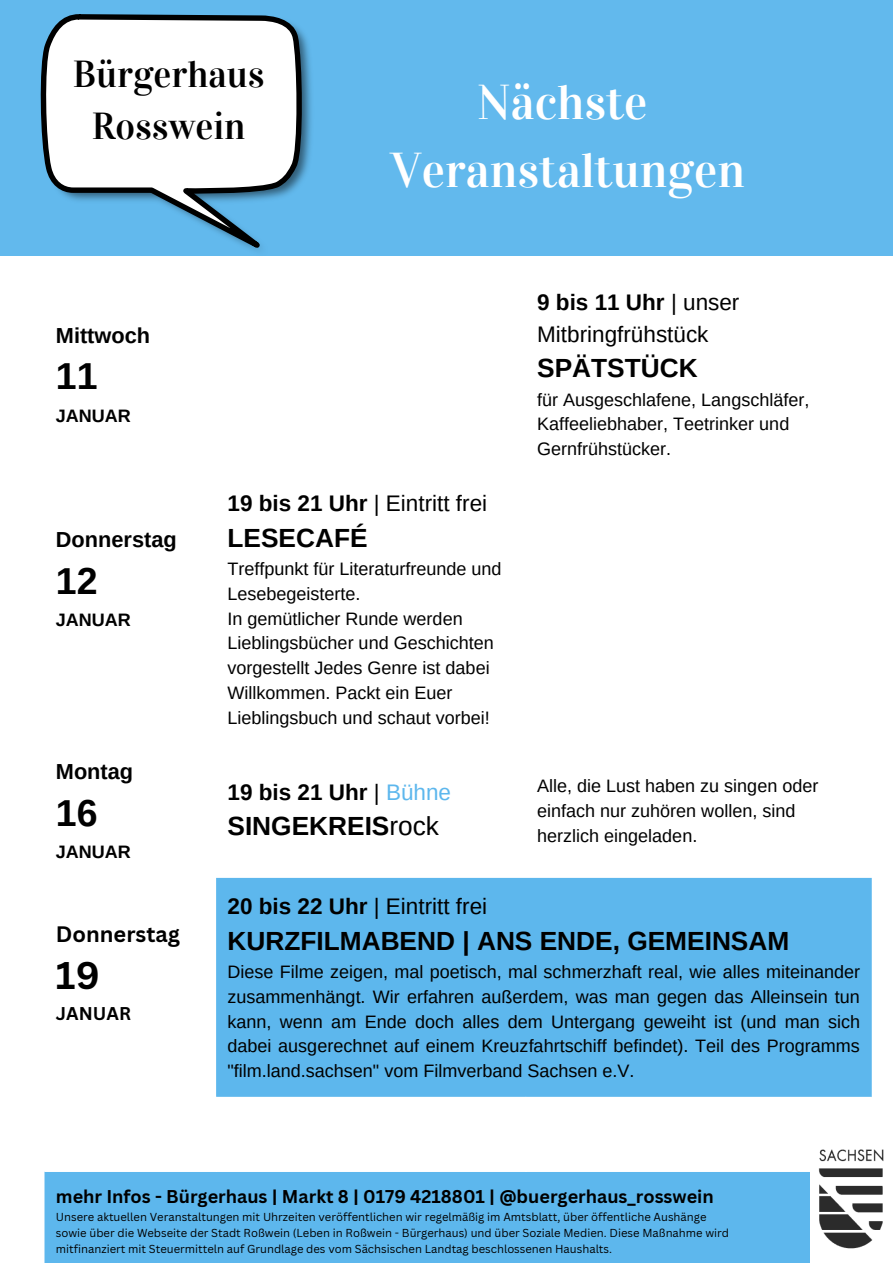
<style>
.page{position:relative;width:893px;height:1263px;background:#fff}
.page>*{position:absolute;margin:0;border:0;box-sizing:border-box;transform-origin:0 0}
.t1{font:48.75px/68.1px "Vidaloka";color:#fff;text-align:center}
.t2{font:37.5px/52.3px "Vidaloka";color:#000;text-align:center}
.t3{font:700 37.5px "Arimo";color:#000}
.t4{font:700 37.5px "Canva Sans";color:#000}
.t5{font:700 26.25px "Arimo";color:#000}
.t6{font:22.5px/31.5px "Arimo";color:#000}
.t7{font:700 22.5px "Arimo";color:#000}
.t8{font:700 21.75px "Arimo";color:#000}
.t9{font:700 21.75px "Canva Sans";color:#000}
.t10{font:18px/24.8px "Arimo";color:#000}
.t11{font:700 18px "Canva Sans";color:#000}
.t12{font:700 18px "Arimo";color:#000}
.t13{font:11.25px/15.8px "Canva Sans";color:#000}
.s1{font-weight:700}
.s2{font-weight:400}
.s3{font-weight:400;color:#5db7ed}
</style>
<div class="page">
<div style="left:0;top:0;width:893px;height:256px;background:#5db7ed"></div>
<svg style="left:41px;top:14px;width:269px;height:237px"></svg>
<svg style="left:45px;top:878px;width:826px;height:385px;fill:#5db7ed"></svg>
<svg style="left:45px;top:1097px;width:826px;height:75px"></svg>
<img style="left:810px;top:1138px;width:74px;height:125px">
<h2 class="t2" style="left:73px;top:48px;width:193px">Bürgerhaus<br>Rosswein</h2>
<p class="t8" style="left:56px;top:323px;width:96px">Mittwoch</p>
<h2 class="t3" style="left:56px;top:355px;width:43px">11</h2>
<p class="t12" style="left:56px;top:406px;width:77px">JANUAR</p>
<h1 class="t1" style="left:390px;top:69px;width:356px">Nächste<br>Veranstaltungen</h1>
<p class="t6" style="left:537px;top:287px;width:204px"><span class="s1">9 bis 11 Uhr</span> | unser<br>Mitbringfrühstück</p>
<h3 class="t5" style="left:537px;top:354px;width:162px">SPÄTSTÜCK</h3>
<p class="t10" style="left:537px;top:387px;width:274px">für Ausgeschlafene, Langschläfer,<br>Kaffeeliebhaber, Teetrinker und<br>Gernfrühstücker.</p>
<p class="t8" style="left:56px;top:527px;width:122px">Donnerstag</p>
<h2 class="t3" style="left:56px;top:560px;width:43px">12</h2>
<p class="t12" style="left:56px;top:610px;width:77px">JANUAR</p>
<p class="t8" style="left:56px;top:759px;width:79px">Montag</p>
<h2 class="t3" style="left:56px;top:791px;width:43px">16</h2>
<p class="t12" style="left:56px;top:842px;width:77px">JANUAR</p>
<p class="t9" style="left:56px;top:918px;width:126px">Donnerstag</p>
<h2 class="t4" style="left:56px;top:949px;width:45px">19</h2>
<p class="t11" style="left:56px;top:1000px;width:77px">JANUAR</p>
<p class="t6" style="left:227px;top:488px;width:261px"><span class="s1">19 bis 21 Uhr</span> | Eintritt frei</p>
<h3 class="t5" style="left:227px;top:523px;width:142px">LESECAFÉ</h3>
<p class="t10" style="left:227px;top:556px;width:276px">Treffpunkt für Literaturfreunde und<br>Lesebegeisterte.<br>In gemütlicher Runde werden<br>Lieblingsbücher und Geschichten vorgestellt Jedes Genre ist dabei<br>Willkommen. Packt ein Euer<br>Lieblingsbuch und schaut vorbei!</p>
<p class="t7" style="left:227px;top:780px;width:225px">19 bis 21 Uhr <span class="s2">|</span> <span class="s3">Bühne</span></p>
<h3 class="t5" style="left:227px;top:812px;width:213px">SINGEKREIS<span class="s2">rock</span></h3>
<p class="t10" style="left:537px;top:774px;width:283px">Alle, die Lust haben zu singen oder einfach nur zuhören wollen, sind herzlich eingeladen.</p>
<p class="t6" style="left:227px;top:891px;width:261px"><span class="s1">20 bis 22 Uhr</span> | Eintritt frei</p>
<h3 class="t5" style="left:227px;top:926px;width:563px">KURZFILMABEND | ANS ENDE, GEMEINSAM</h3>
<p class="t10" style="left:227px;top:959px;width:634px;text-align:justify">Diese Filme zeigen, mal poetisch, mal schmerzhaft real, wie alles miteinander zusammenhängt. Wir erfahren außerdem, was man gegen das Alleinsein tun kann, wenn am Ende doch alles dem Untergang geweiht ist (und man sich dabei ausgerechnet auf einem Kreuzfahrtschiff befindet). Teil des Programms "film.land.sachsen" vom Filmverband Sachsen e.V.</p>
<p class="t11" style="left:56px;top:1184px;width:659px">mehr Infos - Bürgerhaus | Markt 8 | 0179 4218801 | @buergerhaus_rosswein</p>
<p class="t13" style="left:56px;top:1209px;width:675px">Unsere aktuellen Veranstaltungen mit Uhrzeiten veröffentlichen wir regelmäßig im Amtsblatt, über öffentliche Aushänge sowie über die Webseite der Stadt Roßwein (Leben in Roßwein - Bürgerhaus) und über Soziale Medien. Diese Maßnahme wird mitfinanziert mit Steuermitteln auf Grundlage des vom Sächsischen Landtag beschlossenen Haushalts.</p>
</div>
